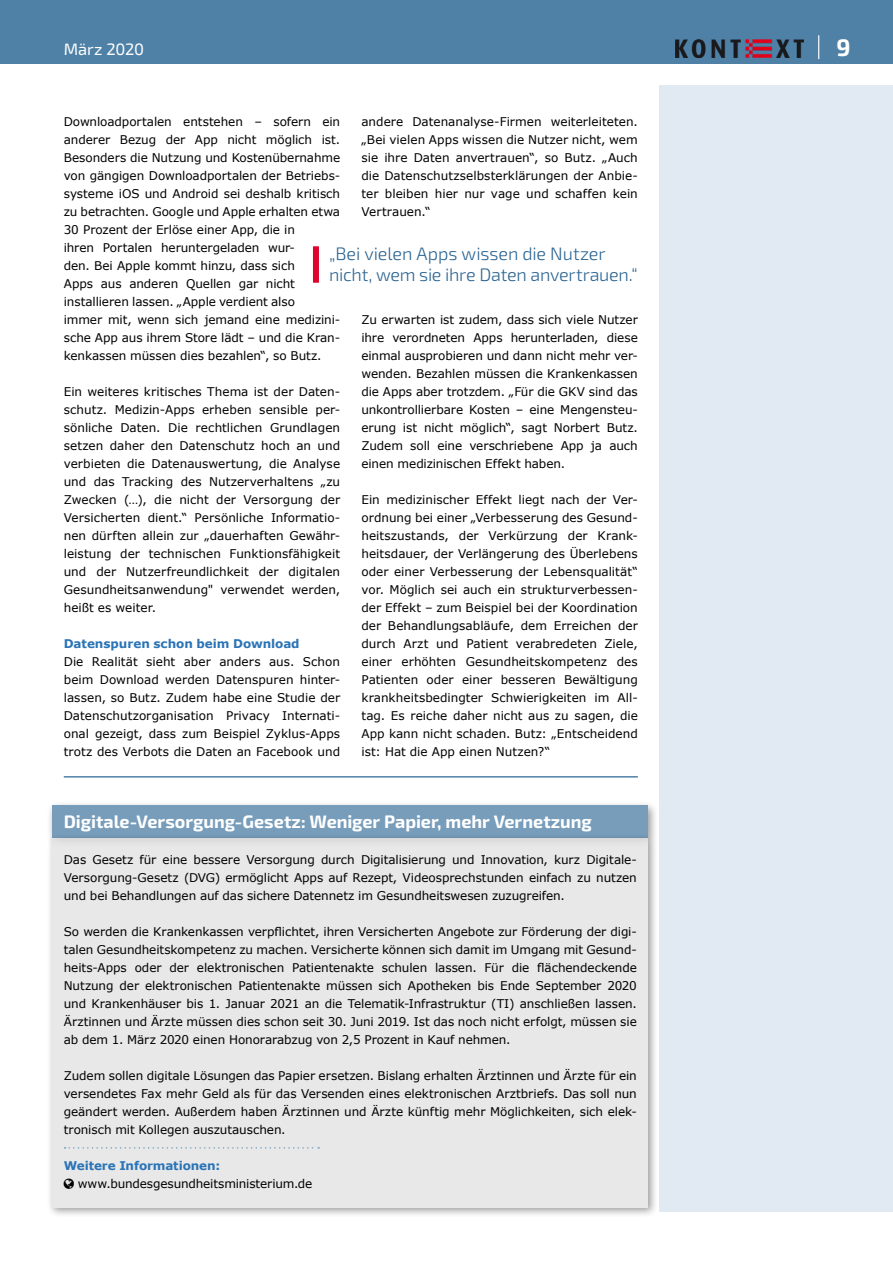
<style>
.page{position:relative;width:893px;height:1263px;background:#fff}
.page>*{position:absolute;margin:0;border:0;box-sizing:border-box;transform-origin:0 0}
.t1{font:700 24px "Exo 2";color:#fff}
.t2{font:300 18px/21px "Exo 2";letter-spacing:-.01em;color:#2b6492}
.t3{font:700 18px "Exo 2";color:#fff}
.t4{font:16.5px "Exo 2";letter-spacing:-.005em;color:#fff}
.t5{font:12px/18px "Verdana";letter-spacing:-.005em;color:#000;text-align:justify}
.t6{font:700 12px "Verdana";letter-spacing:-.005em;color:#2a74b7}
</style>
<div class="page">
<div style="left:0;top:0;width:893px;height:64px;background:#4f81a7"></div>
<div style="left:659px;top:85px;width:234px;height:1127px;background:#e1eaf3"></div>
<img style="left:676px;top:39px;width:128px;height:18px">
<svg style="left:818px;top:35px;width:1px;height:24px"></svg>
<div style="left:47px;top:801px;width:612px;height:48px;background:#000;opacity:.5"></div>
<div style="left:52px;top:806px;width:595px;height:32px;background:#779dbb"></div>
<div style="left:47px;top:833px;width:612px;height:385px;background:#000;opacity:.5"></div>
<div style="left:52px;top:838px;width:595px;height:369px;background:#e3e3e3"></div>
<svg style="left:65px;top:1147px;width:254px;height:1px"></svg>
<hr style="left:64px;top:776px;width:574px;height:1px;background:#4f81a7">
<div style="left:313px;top:246px;width:6px;height:37px;background:#dd042d"></div>
<h3 class="t4" style="left:64px;top:40px;width:82px">März 2020</h3>
<h1 class="t1" style="left:836px;top:34px;width:16px">9</h1>
<p class="t5" style="left:361px;top:113px;width:278px">andere Datenanalyse-Firmen weiterleiteten. „Bei vielen Apps wissen die Nutzer nicht, wem sie ihre Daten anvertrauen“, so Butz. „Auch die Datenschutzselbsterklärungen der Anbie&shy;ter bleiben hier nur vage und schaffen kein Vertrauen.“</p>
<p class="t5" style="left:64px;top:113px;width:278px;text-align:left">Downloadportalen entstehen – sofern ein anderer Bezug der App nicht möglich ist.<br>Besonders die Nutzung und Kostenübernahme von gängigen Downloadportalen der Betriebs&shy;systeme iOS und Android sei deshalb kritisch zu betrachten. Google und Apple erhalten etwa 30 Prozent der Erlöse einer App, die in<br>ihren Portalen heruntergeladen wur-<br>den. Bei Apple kommt hinzu, dass sich<br>Apps aus anderen Quellen gar nicht installieren lassen. „Apple verdient also<br>immer mit, wenn sich jemand eine medizini&shy;sche App aus ihrem Store lädt – und die Kran&shy;kenkassen müssen dies bezahlen“, so Butz.</p>
<p class="t5" style="left:64px;top:383px;width:278px">Ein weiteres kritisches Thema ist der Daten&shy;schutz. Medizin-Apps erheben sensible per&shy;sönliche Daten. Die rechtlichen Grundlagen setzen daher den Datenschutz hoch an und verbieten die Datenauswertung, die Analyse und das Tracking des Nutzerverhaltens „zu Zwecken (…), die nicht der Versorgung der Versicherten dient.“ Persönliche Informatio&shy;nen dürften allein zur „dauerhaften Gewähr&shy;leistung der technischen Funktionsfähigkeit und der Nutzerfreundlichkeit der digitalen Gesundheitsanwendung" verwendet werden, heißt es weiter.</p>
<p class="t6" style="left:64px;top:636px;width:237px">Datenspuren schon beim Download</p>
<p class="t5" style="left:64px;top:653px;width:278px">Die Realität sieht aber anders aus. Schon beim Download werden Datenspuren hinter&shy;lassen, so Butz. Zudem habe eine Studie der Datenschutzorganisation Privacy Internati&shy;onal gezeigt, dass zum Beispiel Zyklus-Apps trotz des Verbots die Daten an Facebook und</p>
<h2 class="t2" style="left:329px;top:244px;width:310px">„Bei vielen Apps wissen die Nutzer nicht, wem sie ihre Daten anvertrauen.“</h2>
<p class="t5" style="left:361px;top:311px;width:278px">Zu erwarten ist zudem, dass sich viele Nutzer ihre verordneten Apps herunterladen, diese einmal ausprobieren und dann nicht mehr ver&shy;wenden. Bezahlen müssen die Krankenkassen die Apps aber trotzdem. „Für die GKV sind das unkontrollierbare Kosten – eine Mengensteu&shy;erung ist nicht möglich“, sagt Norbert Butz.<br>Zudem soll eine verschriebene App ja auch einen medizinischen Effekt haben.</p>
<p class="t5" style="left:361px;top:491px;width:278px">Ein medizinischer Effekt liegt nach der Ver&shy;ordnung bei einer „Verbesserung des Gesund&shy;heitszustands, der Verkürzung der Krank&shy;heitsdauer, der Verlängerung des Überlebens oder einer Verbesserung der Lebensqualität“ vor. Möglich sei auch ein strukturverbessen&shy;der Effekt – zum Beispiel bei der Koordination der Behandlungsabläufe, dem Erreichen der durch Arzt und Patient verabredeten Ziele, einer erhöhten Gesundheitskompetenz des Patienten oder einer besseren Bewältigung krankheitsbedingter Schwierigkeiten im All&shy;tag. Es reiche daher nicht aus zu sagen, die App kann nicht schaden. Butz: „Entscheidend ist: Hat die App einen Nutzen?“</p>
<h2 class="t3" style="left:64px;top:811px;width:530px">Digitale-Versorgung-Gesetz: Weniger Papier, mehr Vernetzung</h2>
<p class="t5" style="left:64px;top:851px;width:575px">Das Gesetz für eine bessere Versorgung durch Digitalisierung und Innovation, kurz Digitale-Versorgung-Gesetz (DVG) ermöglicht Apps auf Rezept, Videosprechstunden einfach zu nutzen und bei Behandlungen auf das sichere Datennetz im Gesundheitswesen zuzugreifen.</p>
<p class="t5" style="left:64px;top:923px;width:575px">So werden die Krankenkassen verpflichtet, ihren Versicherten Angebote zur Förderung der digi&shy;talen Gesundheitskompetenz zu machen. Versicherte können sich damit im Umgang mit Gesund&shy;heits-Apps oder der elektronischen Patientenakte schulen lassen. Für die flächendeckende Nutzung der elektronischen Patientenakte müssen sich Apotheken bis Ende September 2020 und Krankenhäuser bis 1. Januar 2021 an die Telematik-Infrastruktur (TI) anschließen lassen.<br>Ärztinnen und Ärzte müssen dies schon seit 30. Juni 2019. Ist das noch nicht erfolgt, müssen sie ab dem 1. März 2020 einen Honorarabzug von 2,5 Prozent in Kauf nehmen.</p>
<p class="t5" style="left:64px;top:1067px;width:575px">Zudem sollen digitale Lösungen das Papier ersetzen. Bislang erhalten Ärztinnen und Ärzte für ein versendetes Fax mehr Geld als für das Versenden eines elektronischen Arztbriefs. Das soll nun geändert werden. Außerdem haben Ärztinnen und Ärzte künftig mehr Möglichkeiten, sich elek&shy;tronisch mit Kollegen auszutauschen.</p>
<p class="t6" style="left:64px;top:1158px;width:158px">Weitere Informationen:</p>
<p class="t5" style="left:78px;top:1175px;width:236px">www.bundesgesundheitsministerium.de</p>
</div>
